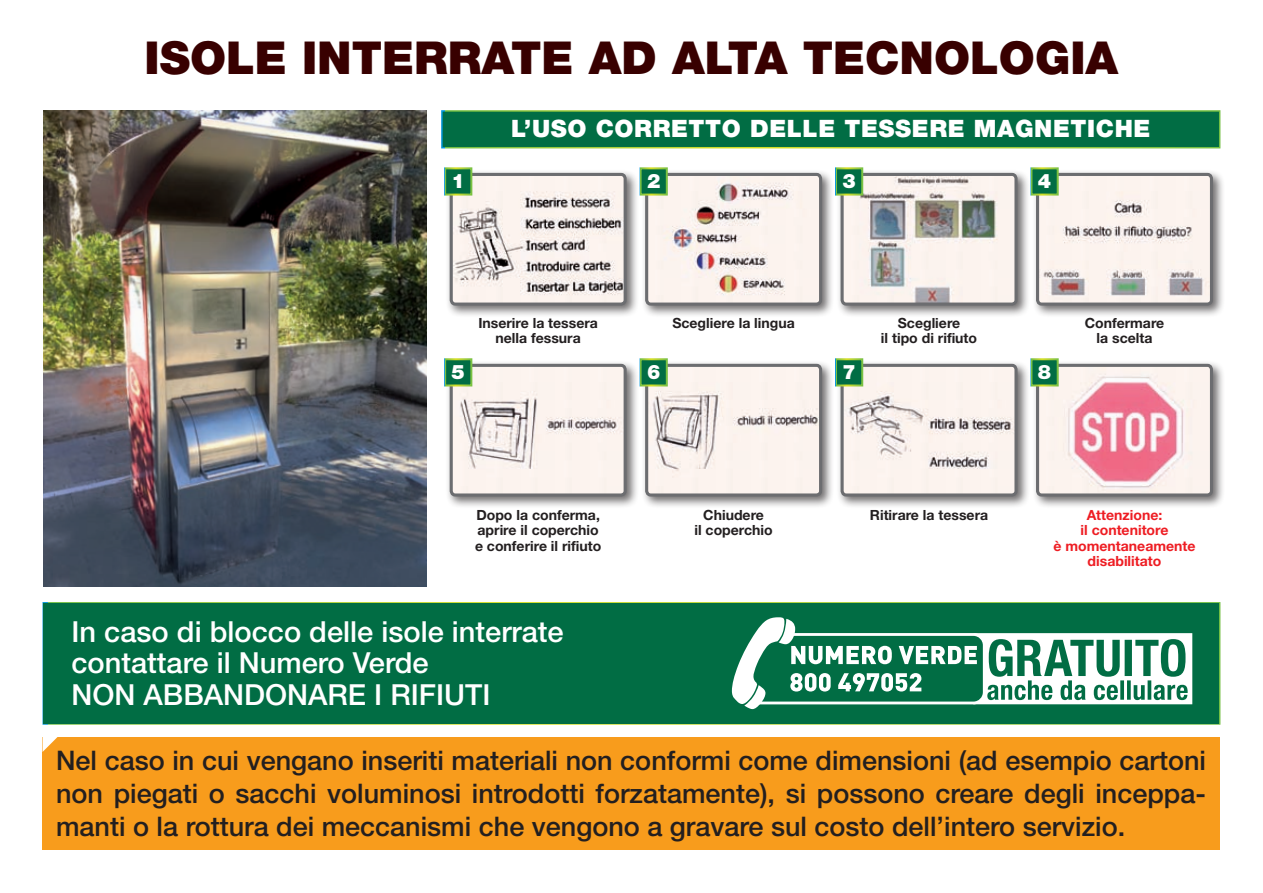
<style>
.page{position:relative;width:1263px;height:893px;background:#fff}
.page>*{position:absolute;margin:0;border:0;box-sizing:border-box;transform-origin:0 0}
.t1{font:900 45.45px "Helvetica Neue";color:#380000}
.t2{font:500 29.1px/31.2px "Helvetica Neue";color:#fff}
.t3{font:500 27px/33px "Helvetica Neue";color:#231f20;text-align:justify}
.t4{font:900 24px "Helvetica Neue";letter-spacing:.025em;color:#fff}
.t5{font:900 19.95px "Helvetica Neue";color:#fff}
.t6{font:700 14.1px/15.6px "Helvetica Neue";color:#231f20;text-align:center}
.t7{font:700 14.1px/15.6px "Helvetica Neue";color:#ee1d23;text-align:center}
</style>
<div class="page">
<div style="left:43px;top:602px;width:1177px;height:123px;background:#016d44"></div>
<svg style="left:732px;top:617px;width:460px;height:92px"></svg>
<div style="left:446px;top:169px;width:193px;height:149px;background:#231f20;opacity:.65"></div>
<img style="left:454px;top:177px;width:169px;height:125px">
<div style="left:450px;top:173px;width:177px;height:133px;border:3px solid #6c6d70;border-radius:4px"></div>
<div style="left:446px;top:360px;width:193px;height:149px;background:#231f20;opacity:.65"></div>
<img style="left:454px;top:368px;width:169px;height:125px">
<div style="left:450px;top:364px;width:177px;height:133px;border:3px solid #6c6d70;border-radius:4px"></div>
<div style="left:641px;top:169px;width:193px;height:149px;background:#231f20;opacity:.65"></div>
<img style="left:649px;top:177px;width:169px;height:125px">
<div style="left:645px;top:173px;width:177px;height:133px;border:3px solid #6c6d70;border-radius:4px"></div>
<div style="left:641px;top:360px;width:193px;height:149px;background:#231f20;opacity:.65"></div>
<img style="left:649px;top:368px;width:169px;height:125px">
<div style="left:645px;top:364px;width:177px;height:133px;border:3px solid #6c6d70;border-radius:4px"></div>
<div style="left:836px;top:169px;width:194px;height:149px;background:#231f20;opacity:.65"></div>
<img style="left:844px;top:177px;width:169px;height:125px">
<div style="left:840px;top:173px;width:177px;height:133px;border:3px solid #6c6d70;border-radius:4px"></div>
<div style="left:836px;top:360px;width:194px;height:149px;background:#231f20;opacity:.65"></div>
<img style="left:844px;top:368px;width:169px;height:125px">
<div style="left:840px;top:364px;width:177px;height:133px;border:3px solid #6c6d70;border-radius:4px"></div>
<div style="left:1032px;top:169px;width:193px;height:149px;background:#231f20;opacity:.65"></div>
<img style="left:1040px;top:177px;width:169px;height:125px">
<div style="left:1036px;top:173px;width:177px;height:133px;border:3px solid #6c6d70;border-radius:4px"></div>
<div style="left:1032px;top:360px;width:193px;height:149px;background:#231f20;opacity:.65"></div>
<img style="left:1040px;top:368px;width:169px;height:125px">
<div style="left:1036px;top:364px;width:177px;height:133px;border:3px solid #6c6d70;border-radius:4px"></div>
<img style="left:44px;top:110px;width:382px;height:476px">
<div style="left:442px;top:111px;width:778px;height:37px;background:#016d44"></div>
<div style="left:445px;top:168px;width:26px;height:27px;background:#016d44"></div>
<div style="left:445px;top:359px;width:26px;height:26px;background:#016d44"></div>
<div style="left:836px;top:168px;width:26px;height:27px;background:#016d44"></div>
<div style="left:836px;top:359px;width:26px;height:26px;background:#016d44"></div>
<div style="left:641px;top:168px;width:26px;height:27px;background:#016d44"></div>
<div style="left:641px;top:359px;width:26px;height:26px;background:#016d44"></div>
<svg style="left:1031px;top:168px;width:27px;height:27px"></svg>
<div style="left:1031px;top:359px;width:27px;height:26px;background:#016d44"></div>
<div style="left:43px;top:737px;width:1177px;height:113px;background:#f89c1c"></div>
<svg style="left:43px;top:737px;width:15px;height:15px"></svg>
<h1 class="t1" style="left:145px;top:31px;width:975px">ISOLE INTERRATE AD ALTA TECNOLOGIA</h1>
<p class="t5" style="left:452px;top:169px;width:15px">1</p>
<p class="t4" style="left:511px;top:115px;width:641px">L’USO CORRETTO DELLE TESSERE MAGNETICHE</p>
<p class="t5" style="left:647px;top:169px;width:15px">2</p>
<p class="t5" style="left:842px;top:169px;width:15px">3</p>
<p class="t5" style="left:1038px;top:169px;width:15px">4</p>
<p class="t5" style="left:452px;top:360px;width:15px">5</p>
<p class="t6" style="left:478px;top:315px;width:121px">Inserire la tessera nella fessura</p>
<p class="t6" style="left:672px;top:315px;width:124px">Scegliere la lingua</p>
<p class="t5" style="left:647px;top:360px;width:15px">6</p>
<p class="t5" style="left:842px;top:360px;width:15px">7</p>
<p class="t6" style="left:881px;top:315px;width:98px">Scegliere<br>il tipo di rifiuto</p>
<p class="t5" style="left:1038px;top:360px;width:15px">8</p>
<p class="t6" style="left:1085px;top:315px;width:81px">Confermare la scelta</p>
<p class="t6" style="left:475px;top:506px;width:128px;text-align:left">Dopo la conferma, aprire il coperchio e conferire il rifiuto</p>
<p class="t6" style="left:694px;top:506px;width:80px">Chiudere<br>il coperchio</p>
<p class="t6" style="left:870px;top:506px;width:120px">Ritirare la tessera</p>
<p class="t7" style="left:1053px;top:506px;width:143px">Attenzione:<br>il contenitore<br>è momentaneamente disabilitato</p>
<p class="t2" style="left:71px;top:616px;width:494px">In caso di blocco delle isole interrate contattare il Numero Verde<br>NON ABBANDONARE I RIFIUTI</p>
<p class="t3" style="left:56px;top:743px;width:1151px">Nel caso in cui vengano inseriti materiali non conformi come dimensioni (ad esempio cartoni non piegati o sacchi voluminosi introdotti forzatamente), si possono creare degli inceppa&shy;manti o la rottura dei meccanismi che vengono a gravare sul costo dell’intero servizio.</p>
</div>
